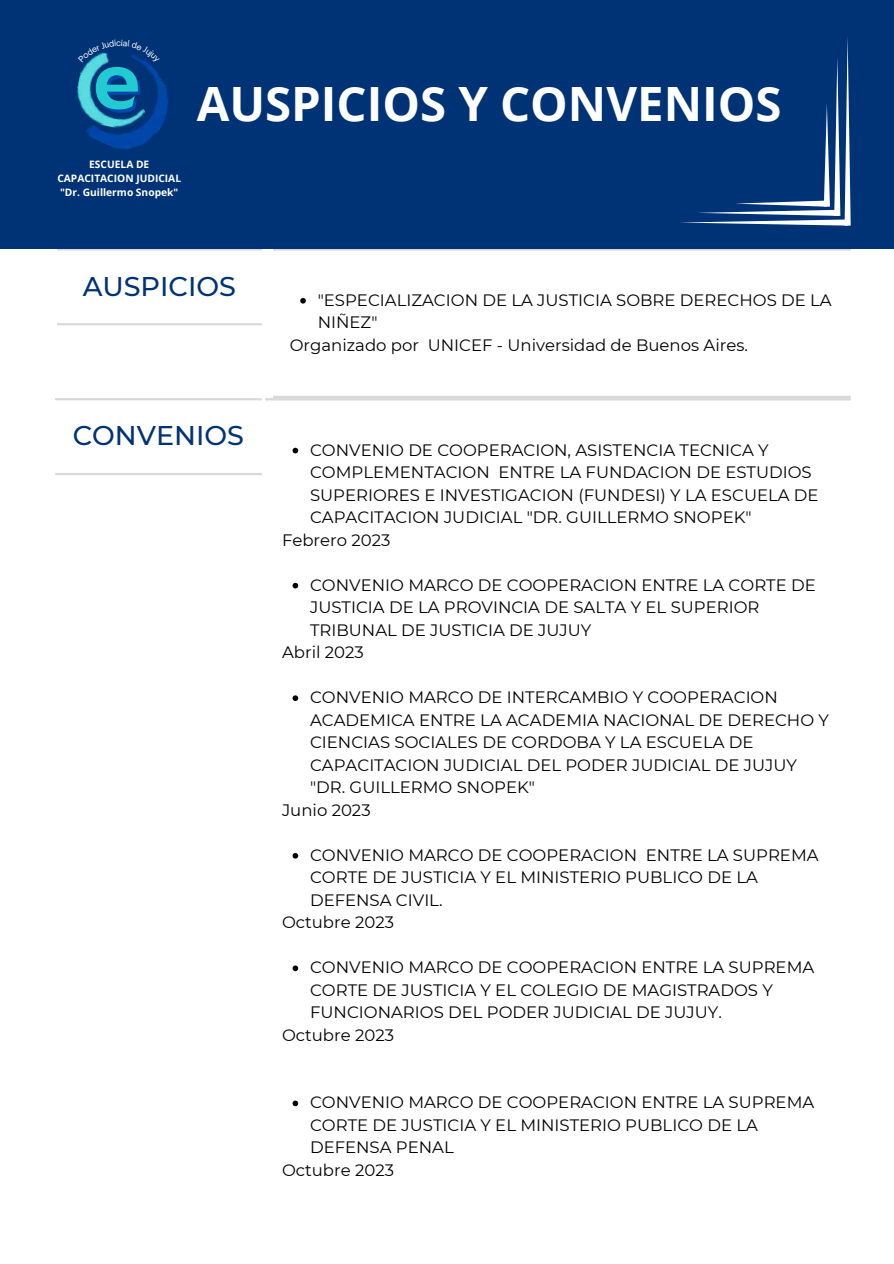
<style>
.page{position:relative;width:894px;height:1264px;background:#fff}
.page>*{position:absolute;margin:0;border:0;box-sizing:border-box;transform-origin:0 0}
.t1{font:700 47.25px "Open Sans";color:#fff}
.t2{font:500 27px "Montserrat";color:#003376}
.t3{font:16.5px "Montserrat";color:#000}
.t4{font:700 10.2px/14.2px "Open Sans";color:#fff;text-align:center}
</style>
<div class="page">
<hr style="left:57px;top:248px;width:204px;height:2px;background:#d9d9d9">
<hr style="left:57px;top:323px;width:204px;height:2px;background:#d9d9d9">
<svg style="left:292px;top:448px;width:6px;height:5px"></svg>
<svg style="left:292px;top:583px;width:6px;height:5px"></svg>
<svg style="left:292px;top:695px;width:6px;height:6px"></svg>
<svg style="left:292px;top:853px;width:6px;height:5px"></svg>
<svg style="left:292px;top:965px;width:6px;height:6px"></svg>
<svg style="left:292px;top:1100px;width:6px;height:6px"></svg>
<hr style="left:265px;top:398px;width:585px;height:2px;background:#d9d9d9">
<hr style="left:265px;top:1263px;width:585px;height:1px;background:#d9d9d9">
<svg style="left:300px;top:298px;width:6px;height:5px"></svg>
<hr style="left:273px;top:248px;width:577px;height:3px;background:#d9d9d9">
<hr style="left:273px;top:396px;width:577px;height:2px;background:#d9d9d9">
<hr style="left:55px;top:398px;width:206px;height:2px;background:#d9d9d9">
<hr style="left:55px;top:473px;width:206px;height:2px;background:#d9d9d9">
<div style="left:0;top:0;width:893px;height:248px;background:#003376"></div>
<svg style="left:680px;top:37px;width:170px;height:189px"></svg>
<img style="left:76px;top:66px;width:9px;height:47px">
<img style="left:85px;top:64px;width:83px;height:86px">
<svg style="left:86px;top:52px;width:63px;height:12px"></svg>
<h1 class="t1" style="left:95px;top:70px;width:688px"><sup>e</sup> AUSPICIOS Y CONVENIOS</h1>
<p class="t4" style="left:57px;top:157px;width:125px">ESCUELA DE<br>CAPACITACION JUDICIAL "Dr. Guillermo Snopek"</p>
<h2 class="t2" style="left:83px;top:267px;width:155px">AUSPICIOS</h2>
<h2 class="t2" style="left:73px;top:417px;width:173px">CONVENIOS</h2>
<p class="t3" style="left:318px;top:288px;width:515px">"ESPECIALIZACION DE LA JUSTICIA SOBRE DERECHOS DE LA</p>
<p class="t3" style="left:318px;top:311px;width:61px">NIÑEZ"</p>
<p class="t3" style="left:289px;top:333px;width:459px">Organizado por UNICEF - Universidad de Buenos Aires.</p>
<p class="t3" style="left:310px;top:438px;width:460px">CONVENIO DE COOPERACION, ASISTENCIA TECNICA Y</p>
<p class="t3" style="left:310px;top:461px;width:503px">COMPLEMENTACION ENTRE LA FUNDACION DE ESTUDIOS</p>
<p class="t3" style="left:310px;top:483px;width:510px">SUPERIORES E INVESTIGACION (FUNDESI) Y LA ESCUELA DE</p>
<p class="t3" style="left:310px;top:506px;width:443px">CAPACITACION JUDICIAL "DR. GUILLERMO SNOPEK"</p>
<p class="t3" style="left:282px;top:528px;width:110px">Febrero 2023</p>
<p class="t3" style="left:310px;top:573px;width:507px">CONVENIO MARCO DE COOPERACION ENTRE LA CORTE DE</p>
<p class="t3" style="left:310px;top:596px;width:451px">JUSTICIA DE LA PROVINCIA DE SALTA Y EL SUPERIOR</p>
<p class="t3" style="left:310px;top:618px;width:283px">TRIBUNAL DE JUSTICIA DE JUJUY</p>
<p class="t3" style="left:282px;top:641px;width:83px">Abril 2023</p>
<p class="t3" style="left:310px;top:686px;width:469px">CONVENIO MARCO DE INTERCAMBIO Y COOPERACION</p>
<p class="t3" style="left:310px;top:708px;width:520px">ACADEMICA ENTRE LA ACADEMIA NACIONAL DE DERECHO Y</p>
<p class="t3" style="left:310px;top:731px;width:445px">CIENCIAS SOCIALES DE CORDOBA Y LA ESCUELA DE</p>
<p class="t3" style="left:310px;top:753px;width:488px">CAPACITACION JUDICIAL DEL PODER JUDICIAL DE JUJUY</p>
<p class="t3" style="left:310px;top:776px;width:226px">"DR. GUILLERMO SNOPEK"</p>
<p class="t3" style="left:282px;top:798px;width:90px">Junio 2023</p>
<p class="t3" style="left:310px;top:843px;width:510px">CONVENIO MARCO DE COOPERACION ENTRE LA SUPREMA</p>
<p class="t3" style="left:310px;top:866px;width:449px">CORTE DE JUSTICIA Y EL MINISTERIO PUBLICO DE LA</p>
<p class="t3" style="left:310px;top:888px;width:134px">DEFENSA CIVIL.</p>
<p class="t3" style="left:282px;top:911px;width:113px">Octubre 2023</p>
<p class="t3" style="left:310px;top:956px;width:505px">CONVENIO MARCO DE COOPERACION ENTRE LA SUPREMA</p>
<p class="t3" style="left:310px;top:978px;width:464px">CORTE DE JUSTICIA Y EL COLEGIO DE MAGISTRADOS Y</p>
<p class="t3" style="left:310px;top:1001px;width:413px">FUNCIONARIOS DEL PODER JUDICIAL DE JUJUY.</p>
<p class="t3" style="left:282px;top:1023px;width:113px">Octubre 2023</p>
<p class="t3" style="left:310px;top:1091px;width:505px">CONVENIO MARCO DE COOPERACION ENTRE LA SUPREMA</p>
<p class="t3" style="left:310px;top:1113px;width:449px">CORTE DE JUSTICIA Y EL MINISTERIO PUBLICO DE LA</p>
<p class="t3" style="left:310px;top:1136px;width:145px">DEFENSA PENAL</p>
<p class="t3" style="left:282px;top:1158px;width:113px">Octubre 2023</p>
</div>
